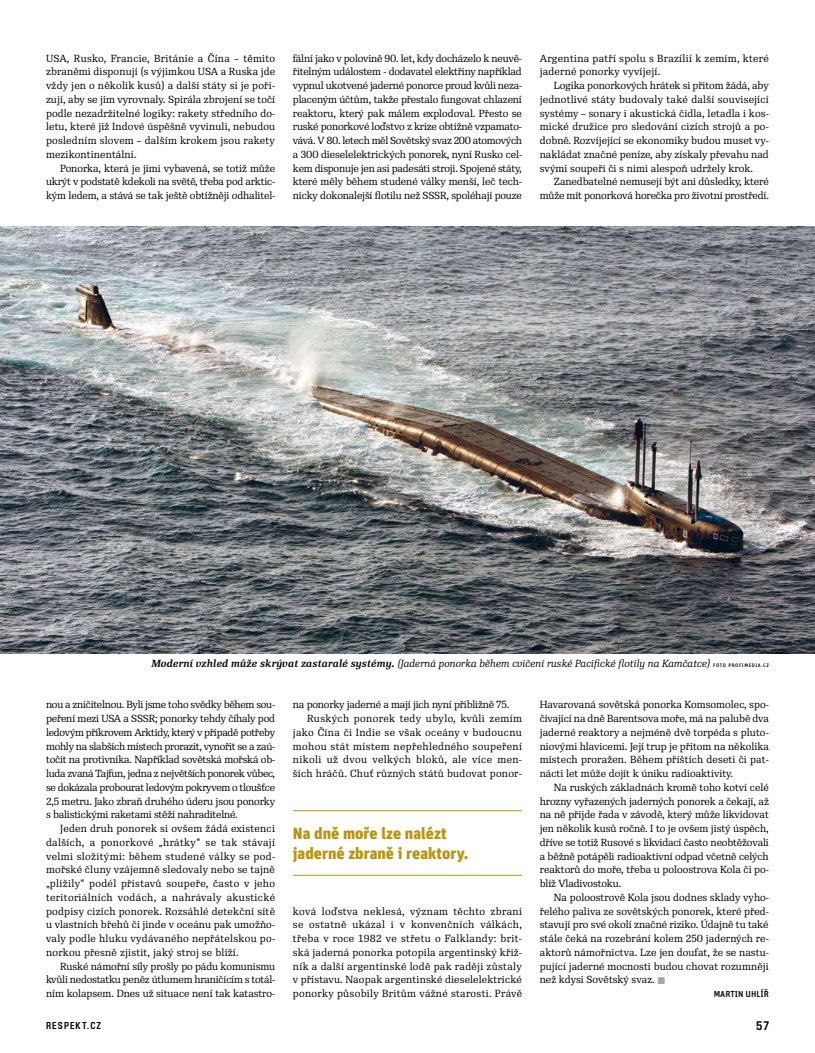
<style>
.page{position:relative;width:815px;height:1053px;background:#fff}
.page>*{position:absolute;margin:0;border:0;box-sizing:border-box;transform-origin:0 0}
.t1{font:900 16.25px/20px "Unit Pro";color:#b79513}
.t2{font:12.5px "Despekt";color:#000}
.t3{font:10px/13.8px "Re Public Std";letter-spacing:.005em;color:#000;text-align:justify}
.t4{font:10px "Re Public Std";letter-spacing:.035em;color:#000}
.t5{font:italic 10px "Re Public Std";letter-spacing:.01em;color:#000}
.t6{font:10px/13.8px "Re Public Std";letter-spacing:.025em;color:#000}
.t7{font:10px/13.8px "Re Public Std";letter-spacing:-.015em;color:#000;text-align:right}
.t8{font:10px "Re Public Std";letter-spacing:-.02em;color:#000}
.t9{font:10px "Despekt";color:#000}
.t10{font:500 8.75px "Unit Pro";color:#000}
.s1{font-weight:700}
.s2{font-family:"Unit Pro";font-weight:500;font-style:normal;font-size:5px}
</style>
<div class="page">
<img style="left:0;top:227px;width:815px;height:426px">
<hr style="left:293px;top:810px;width:229px;height:1px;background:#b79513">
<hr style="left:293px;top:874px;width:229px;height:1px;background:#b79513">
<p class="t3" style="left:46px;top:51px;width:231px">USA, Rusko, Francie, Británie a Čína – těmito zbraněmi disponují (s výjimkou USA a Ruska jde vždy jen o několik kusů) a další státy si je poři&shy;zují, aby se jim vyrovnaly. Spirála zbrojení se točí podle nezadržitelné logiky: rakety středního do&shy;letu, které již Indové úspěšně vyvinuli, nebudou posledním slovem – dalším krokem jsou rakety mezikontinentální.</p>
<p class="t3" style="left:46px;top:161px;width:231px;text-indent:14px">Ponorka, která je jimi vybavená, se totiž může ukrýt v podstatě kdekoli na světě, třeba pod arktic&shy;kým ledem, a stává se tak ještě obtížněji odhalitel-</p>
<p class="t3" style="left:293px;top:51px;width:231px">fální jako v polovině 90. let, kdy docházelo k neuvě&shy;řitelným událostem - dodavatel elektřiny například vypnul ukotvené jaderné ponorce proud kvůli neza&shy;placeným účtům, takže přestalo fungovat chlazení reaktoru, který pak málem explodoval. Přesto se ruské ponorkové loďstvo z krize obtížně vzpamato&shy;vává. V 80. letech měl Sovětský svaz 200 atomových a 300 dieselelektrických ponorek, nyní Rusko cel&shy;kem disponuje jen asi padesáti stroji. Spojené státy, které měly během studené války menší, leč tech&shy;nicky dokonalejší flotilu než SSSR, spoléhají pouze</p>
<p class="t6" style="left:540px;top:51px;width:231px">Argentina patří spolu s Brazílií k zemím, které jaderné ponorky vyvíjejí.</p>
<p class="t3" style="left:540px;top:79px;width:231px;text-indent:14px">Logika ponorkových hrátek si přitom žádá, aby jednotlivé státy budovaly také další související systémy – sonary i akustická čidla, letadla i kos&shy;mické družice pro sledování cizích strojů a po&shy;dobně. Rozvíjející se ekonomiky budou muset vy&shy;nakládat značné peníze, aby získaly převahu nad svými soupeři či s nimi alespoň udržely krok.</p>
<p class="t7" style="left:540px;top:175px;width:231px">Zanedbatelné nemusejí být ani důsledky, které může mít ponorková horečka pro životní prostředí.</p>
<p class="t5" style="left:151px;top:657px;width:619px"><span class="s1">Moderní vzhled může skrývat zastaralé systémy.</span> (Jaderná ponorka během cvičení ruské Pacifické flotily na Kamčatce) <span class="s2">FOTO P ROFIM EDIA.CZ</span></p>
<p class="t3" style="left:46px;top:698px;width:231px">nou a zničitelnou. Byli jsme toho svědky během sou&shy;peření mezi USA a SSSR; ponorky tehdy číhaly pod ledovým příkrovem Arktidy, který v případě potřeby mohly na slabších místech prorazit, vynořit se a zaú&shy;točit na protivníka. Například sovětská mořská ob&shy;luda zvaná Tajfun, jedna z největších ponorek vůbec, se dokázala probourat ledovým pokryvem o tloušťce 2,5 metru. Jako zbraň druhého úderu jsou ponorky s balistickými raketami stěží nahraditelné.</p>
<p class="t3" style="left:46px;top:821px;width:231px;text-indent:14px">Jeden druh ponorek si ovšem žádá existenci dalších, a ponorkové „hrátky“ se tak stávají velmi složitými: během studené války se pod&shy;mořské čluny vzájemně sledovaly nebo se tajně „plížily“ podél přístavů soupeře, často v jeho teritoriálních vodách, a nahrávaly akustické podpisy cizích ponorek. Rozsáhlé detekční sítě u vlastních břehů či jinde v oceánu pak umožňo&shy;valy podle hluku vydávaného nepřátelskou po&shy;norkou přesně zjistit, jaký stroj se blíží.</p>
<p class="t3" style="left:46px;top:959px;width:231px;text-indent:14px">Ruské námořní síly prošly po pádu komunismu kvůli nedostatku peněz útlumem hraničícím s totál&shy;ním kolapsem. Dnes už situace není tak katastro-</p>
<p class="t8" style="left:293px;top:698px;width:218px">na ponorky jaderné a mají jich nyní přibližně 75.</p>
<p class="t4" style="left:307px;top:712px;width:216px">Ruských ponorek tedy ubylo, kvůli zemím</p>
<p class="t4" style="left:293px;top:725px;width:231px">jako Čína či Indie se však oceány v budoucnu</p>
<p class="t4" style="left:293px;top:739px;width:231px">mohou stát místem nepřehledného soupeření</p>
<p class="t4" style="left:293px;top:753px;width:231px">nikoli už dvou velkých bloků, ale více men-</p>
<p class="t6" style="left:293px;top:766px;width:231px">ších hráčů. Chuť různých států budovat ponor-</p>
<h1 class="t1" style="left:293px;top:822px;width:177px">Na dně moře lze nalézt jaderné zbraně i reaktory.</h1>
<p class="t3" style="left:293px;top:904px;width:231px">ková loďstva neklesá, význam těchto zbraní se ostatně ukázal i v konvenčních válkách, třeba v roce 1982 ve střetu o Falklandy: brit&shy;ská jaderná ponorka potopila argentinský křiž&shy;ník a další argentinské lodě pak raději zůstaly v přístavu. Naopak argentinské dieselelektrické ponorky působily Britům vážné starosti. Právě</p>
<p class="t3" style="left:540px;top:697px;width:231px">Havarovaná sovětská ponorka Komsomolec, spo&shy;čívající na dně Barentsova moře, má na palubě dva jaderné reaktory a nejméně dvě torpéda s pluto&shy;niovými hlavicemi. Její trup je přitom na několika místech proražen. Během příštích deseti či pat&shy;nácti let může dojít k úniku radioaktivity.</p>
<p class="t3" style="left:540px;top:780px;width:231px;text-indent:14px">Na ruských základnách kromě toho kotví celé hrozny vyřazených jaderných ponorek a čekají, až na ně přijde řada v závodě, který může likvidovat jen několik kusů ročně. I to je ovšem jistý úspěch, dříve se totiž Rusové s likvidací často neobtěžovali a běžně potápěli radioaktivní odpad včetně celých reaktorů do moře, třeba u poloostrova Kola či po&shy;blíž Vladivostoku.</p>
<p class="t3" style="left:540px;top:890px;width:231px;text-indent:14px">Na poloostrově Kola jsou dodnes sklady vyho&shy;řelého paliva ze sovětských ponorek, které před&shy;stavují pro své okolí značné riziko. Údajně tu také stále čeká na rozebrání kolem 250 jaderných re&shy;aktorů námořnictva. Lze jen doufat, že se nastu&shy;pující jaderné mocnosti budou chovat rozumněji než kdysi Sovětský svaz.</p>
<p class="t10" style="left:714px;top:988px;width:13px">MARTIN</p>
<p class="t10" style="left:746px;top:988px;width:6px">UHLÍ</p>
<p class="t10" style="left:764px;top:988px;width:7px">Ř</p>
<p class="t9" style="left:46px;top:1019px;width:7px">RESPEKT</p>
<p class="t9" style="left:87px;top:1019px;width:10px">.CZ</p>
<p class="t2" style="left:756px;top:1018px;width:14px">57</p>
</div>
